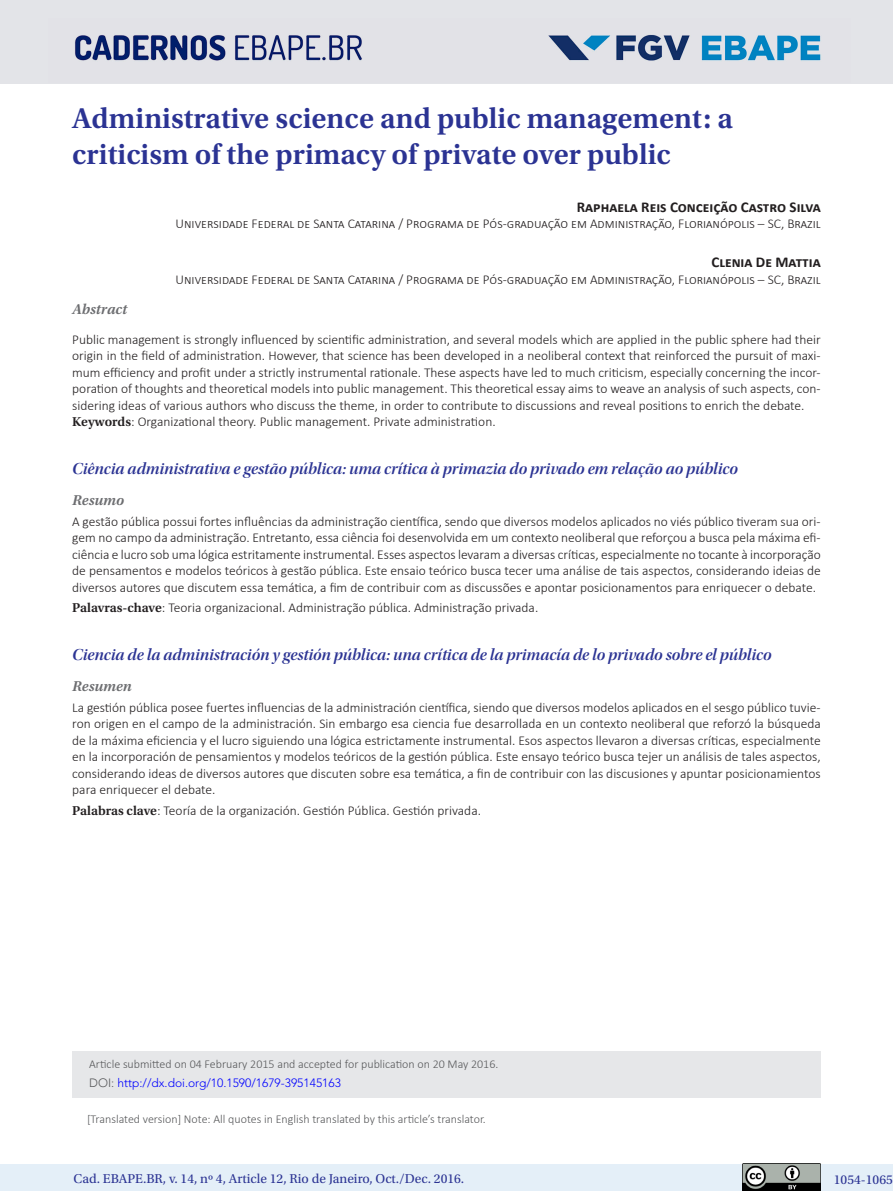
<style>
.page{position:relative;width:893px;height:1191px;background:#fff}
.page>*{position:absolute;margin:0;border:0;box-sizing:border-box;transform-origin:0 0}
._01_título_PT{font:600 30px/36px "Utopia Std";color:#2b3393}
._03_3_1_título_IN{font:16.5px "Utopia Std Semibold Disp It";color:#2b3393}
._02_autores{font:700 15px "Calibri";color:#231f20}
._03_0_titulo_resumo{font:italic 600 15px "Utopia Std";color:#6c6d70}
._03_1_1_resumo_PT{font:300 13.5px/16.5px "Calibri";color:#231f20;text-align:justify}
._03_3_2_resumo_IN{font:300 13.5px/16.5px "Calibri";color:#231f20;text-align:justify}
._03_1_2_palavras-cha{font:300 13.5px "Calibri";color:#231f20}
._02_autores_-_tit{font:300 13.5px "Calibri";color:#231f20}
.cabeço{font:13.5px "Utopia Std";color:#2b3393}
._06_3_nota_de_rodape{font:300 12px "Calibri";color:#57585a}
.NOTA_RODAPÉ{font:300 12px "Avenir LT Std";color:#00f}
.s1{font-family:"Utopia Std";font-weight:600}
.s2{color:#57585a}
</style>
<div class="page">
<div style="left:0;top:0;width:893px;height:84px;background:#e3e4e8"></div>
<img style="left:74px;top:34px;width:747px;height:27px">
<div style="left:0;top:1164px;width:893px;height:27px;background:#e4eff8"></div>
<img style="left:743px;top:1190px;width:78px;height:1px">
<img style="left:743px;top:1163px;width:77px;height:27px">
<div style="left:72px;top:1051px;width:749px;height:46px;background:#e6e7e9"></div>
<p class="_01_título_PT" style="left:72px;top:101px;width:662px">Administrative science and public management: a criticism of the primacy of private over public</p>
<p class="_02_autores" style="left:577px;top:196px;width:245px">Raphaela Reis Conceição Castro Silva</p>
<p class="_02_autores_-_tit" style="left:176px;top:215px;width:647px">Universidade Federal de Santa Catarina / Programa de Pós-graduação em Administração, Florianópolis – SC, Brazil</p>
<p class="_02_autores" style="left:711px;top:252px;width:111px">Clenia De Mattia</p>
<p class="_02_autores_-_tit" style="left:176px;top:271px;width:647px">Universidade Federal de Santa Catarina / Programa de Pós-graduação em Administração, Florianópolis – SC, Brazil</p>
<p class="_03_0_titulo_resumo" style="left:72px;top:301px;width:57px">Abstract</p>
<p class="_03_3_2_resumo_IN" style="left:72px;top:331px;width:750px">Public management is strongly influenced by scientific administration, and several models which are applied in the public sphere had their origin in the field of administration. However, that science has been developed in a neoliberal context that reinforced the pursuit of maxi&shy;mum efficiency and profit under a strictly instrumental rationale. These aspects have led to much criticism, especially concerning the incor&shy;poration of thoughts and theoretical models into public management. This theoretical essay aims to weave an analysis of such aspects, con&shy;sidering ideas of various authors who discuss the theme, in order to contribute to discussions and reveal positions to enrich the debate.</p>
<p class="_03_1_2_palavras-cha" style="left:72px;top:413px;width:425px"><span class="s1">Keywords</span>: Organizational theory. Public management. Private administration.</p>
<p class="_03_3_1_título_IN" style="left:72px;top:460px;width:667px">Ciência administrativa e gestão pública: uma crítica à primazia do privado em relação ao público</p>
<p class="_03_0_titulo_resumo" style="left:72px;top:491px;width:53px">Resumo</p>
<p class="_03_1_1_resumo_PT" style="left:72px;top:512px;width:750px">A gestão pública possui fortes influências da administração científica, sendo que diversos modelos aplicados no viés público tiveram sua ori&shy;gem no campo da administração. Entretanto, essa ciência foi desenvolvida em um contexto neoliberal que reforçou a busca pela máxima efi&shy;ciência e lucro sob uma lógica estritamente instrumental. Esses aspectos levaram a diversas críticas, especialmente no tocante à incorporação de pensamentos e modelos teóricos à gestão pública. Este ensaio teórico busca tecer uma análise de tais aspectos, considerando ideias de diversos autores que discutem essa temática, a fim de contribuir com as discussões e apontar posicionamentos para enriquecer o debate.</p>
<p class="_03_1_2_palavras-cha" style="left:72px;top:599px;width:467px"><span class="s1">Palavras-chave</span>: Teoria organizacional. Administração pública. Administração privada.</p>
<p class="_03_3_1_título_IN" style="left:72px;top:646px;width:701px">Ciencia de la administración y gestión pública: una crítica de la primacía de lo privado sobre el público</p>
<p class="_03_0_titulo_resumo" style="left:72px;top:677px;width:61px">Resumen</p>
<p class="_03_1_1_resumo_PT" style="left:72px;top:699px;width:750px">La gestión pública posee fuertes influencias de la administración científica, siendo que diversos modelos aplicados en el sesgo público tuvie&shy;ron origen en el campo de la administración. Sin embargo esa ciencia fue desarrollada en un contexto neoliberal que reforzó la búsqueda de la máxima eficiencia y el lucro siguiendo una lógica estrictamente instrumental. Esos aspectos llevaron a diversas críticas, especialmente en la incorporación de pensamientos y modelos teóricos de la gestión pública. Este ensayo teórico busca tejer un análisis de tales aspectos, considerando ideas de diversos autores que discuten sobre esa temática, a fin de contribuir con las discusiones y apuntar posicionamientos para enriquecer el debate.</p>
<p class="_03_1_2_palavras-cha" style="left:72px;top:802px;width:410px"><span class="s1">Palabras clave</span>: Teoría de la organización. Gestión Pública. Gestión privada.</p>
<p class="_06_3_nota_de_rodape" style="left:89px;top:1057px;width:411px">Article submitted on 04 February 2015 and accepted for publication on 20 May 2016.</p>
<p class="NOTA_RODAPÉ" style="left:89px;top:1075px;width:253px"><span class="s2">DOI:</span> http://dx.doi.org/10.1590/1679-395145163</p>
<p class="_06_3_nota_de_rodape" style="left:87px;top:1111px;width:400px">[Translated version] Note: All quotes in English translated by this article’s translator.</p>
<p class="cabeço" style="left:74px;top:1171px;width:392px">Cad. EBAPE.BR, v. 14, nº 4, Article 12, Rio de Janeiro, Oct./Dec. 2016.</p>
<p class="cabeço" style="left:834px;top:1173px;width:60px">1054-1065</p>
<p class="cabeço" style="left:71px;top:1173px;width:386px">Cad. EBAPE.BR, v. 14, nº 2, Artigo 10, Rio de Janeiro, Abr./Jun. 2016.</p>
</div>
